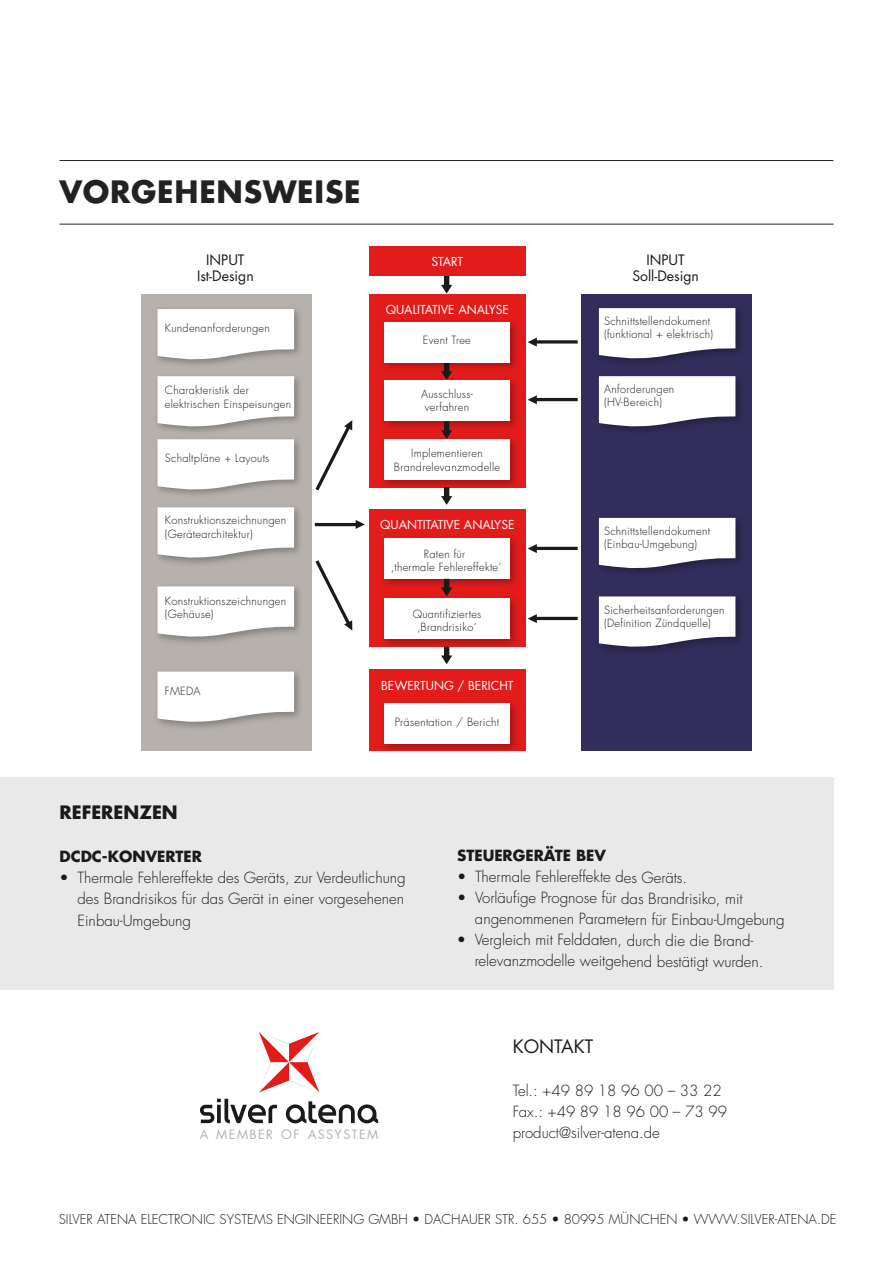
<style>
.page{position:relative;width:893px;height:1263px;background:#fff}
.page>*{position:absolute;margin:0;border:0;box-sizing:border-box;transform-origin:0 0}
.t1{font:700 30px "Futura LT Pro";letter-spacing:.025em;color:#222221}
.t2{font:700 18px "Futura Std";color:#1a1a18}
.t3{font:18px "Futura Std";color:#1a1a18}
.t4{font:300 15px/21.3px "Futura LT Pro";letter-spacing:-.005em;color:#1a1a18}
.t5{font:700 15px "Futura Std";color:#1a1a18}
.t6{font:13.95px/16.8px "Futura Std";color:#1a1a18;text-align:center}
.t7{font:300 13.2px "Futura Std";color:#1a1a18}
.t8{font:12.6px "Futura Std";letter-spacing:.11em;color:#b8b2ae}
.t9{font:12px "Futura Std";color:#fff}
.t10{font:300 10.95px/13.2px "Futura Std";letter-spacing:.025em;color:#1a1a18}
.s1{font-family:"Futura Std"}
</style>
<div class="page">
<svg style="left:259px;top:1032px;width:60px;height:60px"></svg>
<svg style="left:200px;top:1099px;width:77px;height:24px"></svg>
<svg style="left:286px;top:1101px;width:92px;height:22px"></svg>
<hr style="left:60px;top:160px;width:773px;height:1px;background:#222221">
<hr style="left:60px;top:224px;width:773px;height:1px;background:#222221">
<div style="left:141px;top:294px;width:171px;height:457px;background:#b6b1ad"></div>
<div style="left:369px;top:294px;width:157px;height:193px;background:#e11c1b"></div>
<svg style="left:369px;top:509px;width:157px;height:138px;background:#da1b1a"></svg>
<div style="left:369px;top:669px;width:157px;height:82px;background:#e11c1b"></div>
<div style="left:369px;top:247px;width:157px;height:29px;background:#e11c1b"></div>
<div style="left:581px;top:294px;width:171px;height:457px;background:#322d5b"></div>
<img style="left:157px;top:309px;width:143px;height:123px">
<svg style="left:158px;top:309px;width:136px;height:50px;background:#f6f6f6"></svg>
<img style="left:598px;top:308px;width:142px;height:122px">
<svg style="left:599px;top:308px;width:136px;height:50px;background:#edecf0"></svg>
<svg style="left:599px;top:376px;width:136px;height:50px;background:#edecf0"></svg>
<img style="left:598px;top:517px;width:142px;height:55px">
<svg style="left:599px;top:518px;width:136px;height:50px;background:#ececef"></svg>
<img style="left:598px;top:596px;width:142px;height:55px">
<svg style="left:599px;top:596px;width:136px;height:51px;background:#e9e9ed"></svg>
<svg style="left:158px;top:376px;width:136px;height:50px;background:#f6f6f6"></svg>
<img style="left:157px;top:439px;width:143px;height:125px">
<svg style="left:158px;top:439px;width:136px;height:50px;background:#f6f6f6"></svg>
<svg style="left:158px;top:507px;width:136px;height:50px;background:#f6f6f5"></svg>
<img style="left:157px;top:586px;width:143px;height:57px">
<svg style="left:158px;top:586px;width:136px;height:51px;background:#f5f4f4"></svg>
<img style="left:157px;top:671px;width:143px;height:57px">
<svg style="left:158px;top:671px;width:136px;height:51px;background:#f5f4f4"></svg>
<img style="left:384px;top:322px;width:132px;height:109px">
<div style="left:384px;top:322px;width:126px;height:40px;background:#fff"></div>
<div style="left:384px;top:381px;width:126px;height:40px;background:#fff"></div>
<img style="left:379px;top:440px;width:142px;height:48px">
<div style="left:384px;top:439px;width:126px;height:40px;background:#fff"></div>
<div style="left:384px;top:538px;width:126px;height:41px;background:#fff"></div>
<div style="left:384px;top:598px;width:126px;height:41px;background:#fff"></div>
<img style="left:384px;top:703px;width:132px;height:47px">
<div style="left:384px;top:704px;width:126px;height:40px;background:#fff"></div>
<svg style="left:315px;top:520px;width:50px;height:9px"></svg>
<svg style="left:315px;top:560px;width:37px;height:71px"></svg>
<svg style="left:528px;top:544px;width:50px;height:9px"></svg>
<svg style="left:528px;top:614px;width:50px;height:9px"></svg>
<svg style="left:528px;top:395px;width:50px;height:9px"></svg>
<svg style="left:528px;top:338px;width:50px;height:9px"></svg>
<svg style="left:315px;top:420px;width:37px;height:70px"></svg>
<svg style="left:441px;top:647px;width:11px;height:17px"></svg>
<svg style="left:441px;top:579px;width:11px;height:17px"></svg>
<svg style="left:441px;top:421px;width:11px;height:18px"></svg>
<svg style="left:441px;top:276px;width:11px;height:18px"></svg>
<svg style="left:441px;top:487px;width:11px;height:18px"></svg>
<div style="left:0;top:777px;width:833px;height:212px;background:#e8e9e8"></div>
<h1 class="t1" style="left:60px;top:168px;width:303px">VORGEHENSWEISE</h1>
<p class="t6" style="left:197px;top:251px;width:58px">INPUT<br>Ist-Design</p>
<p class="t6" style="left:632px;top:251px;width:68px">INPUT<br>Soll-Design</p>
<p class="t9" style="left:431px;top:254px;width:33px">START</p>
<p class="t9" style="left:386px;top:302px;width:125px">QUALITATIVE ANALYSE</p>
<p class="t10" style="left:165px;top:322px;width:107px">Kundenanforderungen</p>
<p class="t10" style="left:604px;top:315px;width:111px">Schnittstellendokument (funktional + elektrisch)</p>
<p class="t10" style="left:423px;top:334px;width:49px">Event Tree</p>
<p class="t10" style="left:165px;top:384px;width:128px">Charakteristik der elektrischen Einspeisungen</p>
<p class="t10" style="left:165px;top:452px;width:106px">Schaltpläne + Layouts</p>
<p class="t10" style="left:165px;top:514px;width:123px">Konstruktionszeichnungen (Gerätearchitektur)</p>
<p class="t10" style="left:165px;top:594px;width:123px">Konstruktionszeichnungen (Gehäuse)</p>
<p class="t10" style="left:165px;top:684px;width:37px">FMEDA</p>
<p class="t10" style="left:421px;top:388px;width:53px;text-align:center">Ausschluss&shy;verfahren</p>
<p class="t10" style="left:394px;top:447px;width:108px;text-align:center">Implementieren<br>Brandrelevanzmodelle</p>
<p class="t9" style="left:380px;top:517px;width:136px">QUANTITATIVE ANALYSE</p>
<p class="t10" style="left:391px;top:547px;width:112px;text-align:center">Raten für<br>‚thermale Fehlereffekte‘</p>
<p class="t10" style="left:413px;top:607px;width:70px;text-align:center">Quantifiziertes ‚Brandrisiko‘</p>
<p class="t9" style="left:381px;top:678px;width:134px">BEWERTUNG / BERICHT</p>
<p class="t10" style="left:395px;top:716px;width:106px">Präsentation / Bericht</p>
<p class="t10" style="left:604px;top:383px;width:72px">Anforderungen (HV-Bereich)</p>
<p class="t10" style="left:604px;top:525px;width:107px">Schnittstellendokument (Einbau-Umgebung)</p>
<p class="t10" style="left:604px;top:603px;width:122px">Sicherheitsanforderungen (Definition Zündquelle)</p>
<h2 class="t2" style="left:60px;top:800px;width:120px">REFERENZEN</h2>
<h3 class="t5" style="left:60px;top:846px;width:144px">DCDC-KONVERTER</h3>
<h3 class="t4" style="left:78px;top:867px;width:330px;text-align:justify;text-indent:-18px"><span class="s1">•</span> Thermale Fehlereffekte des Geräts, zur Verdeutlichung des Brandrisikos für das Gerät in einer vorgesehenen Einbau-Umgebung</h3>
<p class="t8" style="left:200px;top:1126px;width:180px">A MEMBER OF ASSYSTEM</p>
<h3 class="t5" style="left:457px;top:845px;width:150px">STEUERGERÄTE BEV</h3>
<h3 class="t4" style="left:457px;top:866px;width:232px"><span class="s1">•</span> Thermale Fehlereffekte des Geräts.</h3>
<h3 class="t4" style="left:475px;top:887px;width:311px;text-indent:-18px"><span class="s1">•</span> Vorläufige Prognose für das Brandrisiko, mit angenommenen Parametern für Einbau-Umgebung</h3>
<h3 class="t4" style="left:475px;top:929px;width:290px;text-indent:-18px"><span class="s1">•</span> Vergleich mit Felddaten, durch die die Brand&shy;relevanzmodelle weitgehend bestätigt wurden.</h3>
<h2 class="t3" style="left:513px;top:1035px;width:82px">KONTAKT</h2>
<h3 class="t4" style="left:513px;top:1080px;width:216px">Tel.: +49 89 18 96 00 – 33 22<br>Fax.: +49 89 18 96 00 – 73 99 product@silver-atena.de</h3>
<p class="t7" style="left:59px;top:1211px;width:779px">SILVER ATENA ELECTRONIC SYSTEMS ENGINEERING GMBH • DACHAUER STR. 655 • 80995 MÜNCHEN • WWW.SILVER-ATENA.DE</p>
</div>
